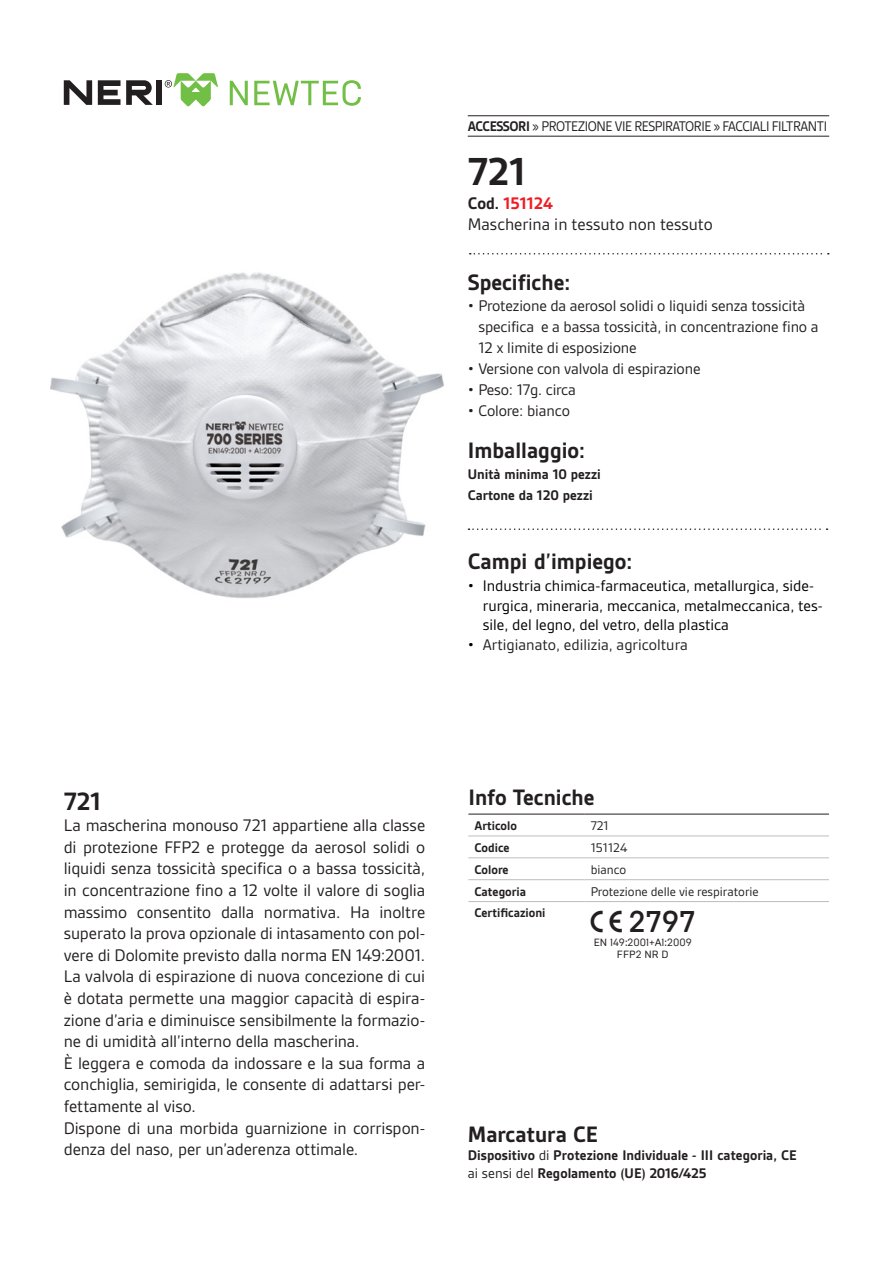
<style>
.page{position:relative;width:893px;height:1263px;background:#fff}
.page>*{position:absolute;margin:0;border:0;box-sizing:border-box;transform-origin:0 0}
.t1{font:700 42px "Gesta";color:#231f20}
.t2{font:500 30px "Brutal Type";color:#231f20}
.t3{font:700 27px "Gesta";color:#231f20}
.t4{font:700 24px "Gesta";color:#231f20}
.t5{font:18px/21.6px "Gesta";letter-spacing:-.005em;color:#231f20}
.t6{font:16.5px/21px "Gesta";letter-spacing:-.01em;color:#231f20}
.t7{font:16.5px/19.5px "Gesta";color:#000}
.t8{font:700 15px/21px "Gesta";color:#231f20}
.t9{font:15px "Gesta";letter-spacing:-.03em;color:#231f20;scale:.94 1}
.t10{font:13.5px "Gesta";color:#231f20}
.t11{font:700 13.5px "Gesta";color:#231f20}
.t12{font:10.5px/12.6px "Brutal Type";color:#231f20;text-align:center}
.s1{font-weight:700}
.s2{font-weight:700;color:#ee1d23}
.s3{color:#000}
.s4{font-family:"Neri Simbols Normal";font-weight:400;font-size:21.6px}
.s5{font-weight:400}
</style>
<div class="page">
<svg style="left:230px;top:81px;width:18px;height:24px"></svg>
<svg style="left:254px;top:80px;width:107px;height:26px"></svg>
<svg style="left:126px;top:80px;width:27px;height:25px"></svg>
<svg style="left:64px;top:80px;width:28px;height:25px"></svg>
<svg style="left:98px;top:80px;width:22px;height:25px"></svg>
<div style="left:156px;top:80px;width:6px;height:25px;background:#231f20"></div>
<svg style="left:165px;top:73px;width:53px;height:33px"></svg>
<img style="left:50px;top:272px;width:394px;height:326px">
<hr style="left:468px;top:136px;width:361px;height:1px;background:#231f20">
<hr style="left:468px;top:115px;width:361px;height:1px;background:#231f20">
<svg style="left:470px;top:253px;width:359px;height:1px"></svg>
<svg style="left:468px;top:528px;width:359px;height:2px"></svg>
<hr style="left:468px;top:814px;width:117px;height:1px;background:#231f20">
<hr style="left:585px;top:814px;width:244px;height:1px;background:#231f20">
<hr style="left:468px;top:836px;width:117px;height:1px;background:#bcbdc0">
<hr style="left:585px;top:836px;width:244px;height:1px;background:#bcbdc0">
<hr style="left:468px;top:857px;width:117px;height:1px;background:#bcbdc0">
<hr style="left:585px;top:857px;width:244px;height:1px;background:#bcbdc0">
<hr style="left:468px;top:879px;width:117px;height:1px;background:#bcbdc0">
<hr style="left:468px;top:901px;width:117px;height:1px;background:#bcbdc0">
<hr style="left:585px;top:879px;width:244px;height:1px;background:#bcbdc0">
<hr style="left:585px;top:901px;width:244px;height:1px;background:#bcbdc0">
<p class="t9" style="left:468px;top:118px;width:384px"><span class="s1">ACCESSORI</span> » PROTEZIONE VIE RESPIRATORIE » FACCIALI FILTRANTI</p>
<h1 class="t1" style="left:468px;top:148px;width:59px">721</h1>
<p class="t5" style="left:468px;top:193px;width:247px;line-height:21px"><span class="s1">Cod.</span> <span class="s2">151124<br></span>Mascherina in tessuto non tessuto</p>
<h3 class="t4" style="left:468px;top:269px;width:104px">Specifiche:</h3>
<p class="t6" style="left:478px;top:295px;width:342px;text-indent:-11px">• Protezione da aerosol solidi o liquidi senza tossicità specifica e a bassa tossicità, in concentrazione fino a<br>12 x limite di esposizione</p>
<p class="t6" style="left:468px;top:358px;width:234px">• Versione con valvola di espirazione</p>
<p class="t6" style="left:468px;top:379px;width:110px">• Peso: 17g. circa</p>
<p class="t6" style="left:468px;top:400px;width:104px">• Colore: bianco</p>
<h3 class="t4" style="left:468px;top:437px;width:119px">Imballaggio:</h3>
<p class="t8" style="left:468px;top:464px;width:135px">Unità minima 10 pezzi<br>Cartone da 120 pezzi</p>
<h3 class="t4" style="left:468px;top:548px;width:166px">Campi d’impiego:</h3>
<p class="t7" style="left:483px;top:576px;width:341px;text-indent:-15px">• Industria chimica-farmaceutica, metallurgica, side&shy;rurgica, mineraria, meccanica, metalmeccanica, tes&shy;sile, del legno, del vetro, della plastica</p>
<p class="t6" style="left:468px;top:634px;width:222px"><span class="s3">•</span> Artigianato, edilizia, agricoltura</p>
<h3 class="t4" style="left:468px;top:784px;width:128px">Info Tecniche</h3>
<h3 class="t3" style="left:64px;top:786px;width:39px">721</h3>
<p class="t5" style="left:64px;top:815px;width:363px">La mascherina monouso 721 appartiene alla classe di protezione FFP2 e protegge da aerosol solidi o liquidi senza tossicità specifica o a bassa tossicità, in concentrazione fino a 12 volte il valore di soglia massimo consentito dalla normativa. Ha inoltre superato la prova opzionale di intasamento con pol&shy;vere di Dolomite previsto dalla norma EN 149:2001.<br>La valvola di espirazione di nuova concezione di cui è dotata permette una maggior capacità di espira&shy;zione d’aria e diminuisce sensibilmente la formazio&shy;ne di umidità all’interno della mascherina.<br>È leggera e comoda da indossare e la sua forma a conchiglia, semirigida, le consente di adattarsi per&shy;fettamente al viso.<br>Dispone di una morbida guarnizione in corrispon&shy;denza del naso, per un’aderenza ottimale.</p>
<p class="t11" style="left:474px;top:818px;width:44px">Articolo</p>
<p class="t10" style="left:591px;top:818px;width:20px">721</p>
<p class="t11" style="left:474px;top:840px;width:37px">Codice</p>
<p class="t10" style="left:591px;top:840px;width:38px">151124</p>
<p class="t11" style="left:474px;top:862px;width:36px">Colore</p>
<p class="t10" style="left:591px;top:862px;width:37px">bianco</p>
<p class="t11" style="left:474px;top:884px;width:53px">Categoria</p>
<p class="t10" style="left:591px;top:884px;width:170px">Protezione delle vie respiratorie</p>
<p class="t11" style="left:474px;top:906px;width:73px">Certificazioni</p>
<p class="t12" style="left:594px;top:936px;width:99px">EN 149:2001+A1:2009<br>FFP2 NR D</p>
<h2 class="t2" style="left:591px;top:903px;width:107px"><span class="s4">A</span> 2797</h2>
<h3 class="t4" style="left:468px;top:1121px;width:132px">Marcatura CE</h3>
<p class="t8" style="left:468px;top:1146px;width:330px;line-height:18px">Dispositivo <span class="s5">di</span> Protezione Individuale - III categoria, CE <span class="s5">ai sensi del</span> Regolamento (UE) 2016/425</p>
</div>
